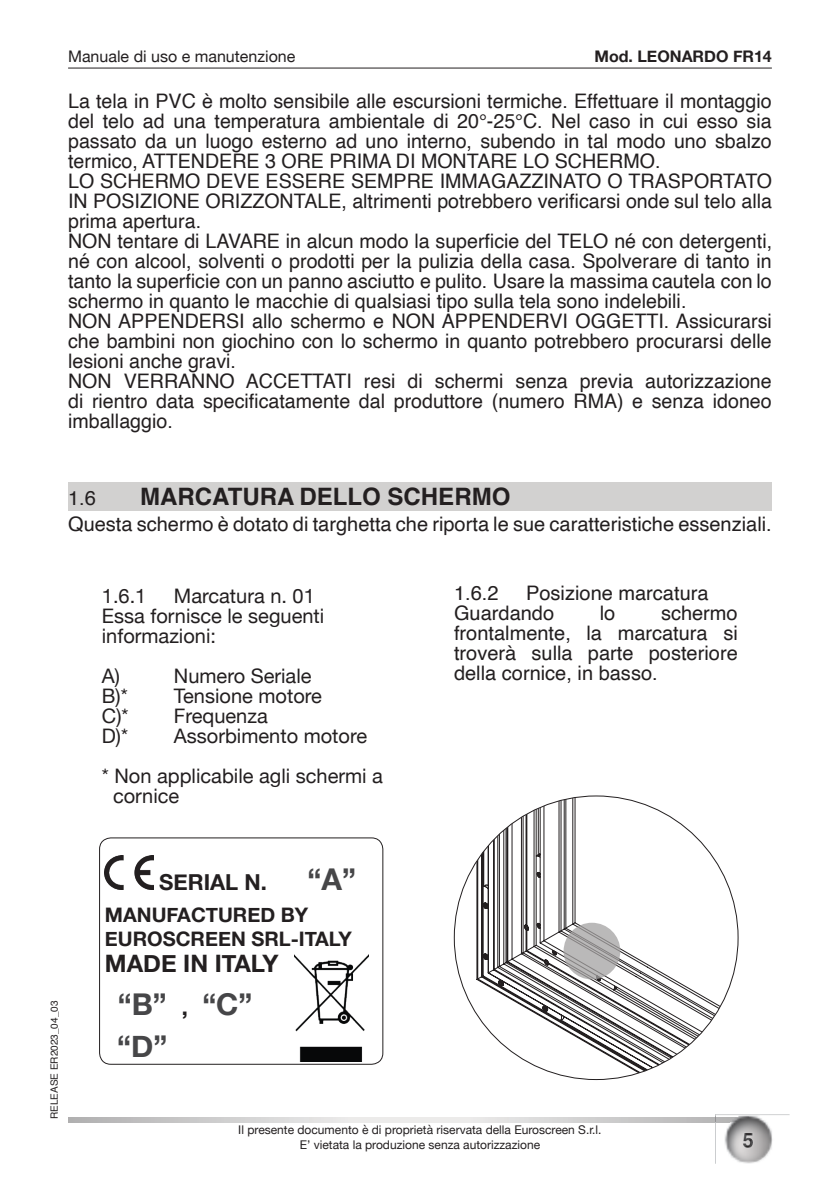
<style>
.page{position:relative;width:840px;height:1191px;background:#fff}
.page>*{position:absolute;margin:0;border:0;box-sizing:border-box;transform-origin:0 0}
.t1{font:700 30px/42.4px "Helvetica Neue";color:#464648}
.t2{font:700 24px "Helvetica";color:#231f20}
.t3{font:700 24px "Helvetica Neue";color:#231f20}
.t4{font:700 22px "Helvetica Neue";color:#231f20}
.t5{font:20px/20px "Helvetica";color:#231f20}
.t6{font:20px/20px "Helvetica Neue";color:#231f20}
.t7{font:700 20px/24px "Helvetica Neue";color:#231f20}
.t8{font:16px "Helvetica Neue";color:#231f20}
.t9{font:700 16px "Helvetica Neue";color:#231f20}
.t10{font:12px/14.4px "Helvetica Neue";color:#231f20;text-align:center}
.t11{font:10px "Helvetica";color:#231f20}
</style>
<div class="page">
<svg style="left:68px;top:1117px;width:647px;height:6px;background:#d3d3d3"></svg>
<hr style="left:68px;top:68px;width:703px;height:1px;background:#231f20">
<img style="left:715px;top:1115px;width:58px;height:48px">
<svg style="left:476px;top:797px;width:261px;height:282px"></svg>
<svg style="left:563px;top:922px;width:57px;height:57px;background:#b0afaf"></svg>
<img style="left:105px;top:855px;width:48px;height:34px">
<img style="left:294px;top:954px;width:74px;height:107px">
<div style="left:99px;top:837px;width:284px;height:227px;border:1px solid #231f20;border-radius:11px"></div>
<div style="left:68px;top:482px;width:703px;height:28px;background:#d2d1d0"></div>
<p class="t8" style="left:68px;top:47px;width:229px">Manuale di uso e manutenzione</p>
<p class="t9" style="left:594px;top:47px;width:179px">Mod. LEONARDO FR14</p>
<p class="t5" style="left:68px;top:92px;width:705px">La tela in PVC è molto sensibile alle escursioni termiche. Effettuare il montaggio del telo ad una temperatura ambientale di 20°-25°C. Nel caso in cui esso sia passato da un luogo esterno ad uno interno, subendo in tal modo uno sbalzo termico, ATTENDERE 3 ORE PRIMA DI MONTARE LO SCHERMO.<br>LO SCHERMO DEVE ESSERE SEMPRE IMMAGAZZINATO O TRASPORTATO IN POSIZIONE ORIZZONTALE, altrimenti potrebbero verificarsi onde sul telo alla prima apertura.<br>NON tentare di LAVARE in alcun modo la superficie del TELO né con detergenti, né con alcool, solventi o prodotti per la pulizia della casa. Spolverare di tanto in tanto la superficie con un panno asciutto e pulito. Usare la massima cautela con lo schermo in quanto le macchie di qualsiasi tipo sulla tela sono indelebili.<br>NON APPENDERSI allo schermo e NON APPENDERVI OGGETTI. Assicurarsi che bambini non giochino con lo schermo in quanto potrebbero procurarsi delle lesioni anche gravi.<br>NON VERRANNO ACCETTATI resi di schermi senza previa autorizzazione di rientro data specificatamente dal produttore (numero RMA) e senza idoneo imballaggio.</p>
<p class="t5" style="left:68px;top:489px;width:29px">1.6</p>
<p class="t2" style="left:140px;top:487px;width:371px">MARCATURA DELLO SCHERMO</p>
<p class="t5" style="left:68px;top:515px;width:704px">Questa schermo è dotato di targhetta che riporta le sue caratteristiche essenziali.</p>
<p class="t6" style="left:102px;top:586px;width:224px;text-indent:72px">Marcatura n. 01<br>Essa fornisce le seguenti informazioni:</p>
<p class="t6" style="left:102px;top:666px;width:20px">A)</p>
<p class="t6" style="left:174px;top:666px;width:139px">Numero Seriale</p>
<p class="t6" style="left:102px;top:686px;width:27px">B)*</p>
<p class="t6" style="left:174px;top:686px;width:149px">Tensione motore</p>
<p class="t6" style="left:102px;top:706px;width:28px">C)*</p>
<p class="t6" style="left:174px;top:706px;width:95px">Frequenza</p>
<p class="t6" style="left:102px;top:726px;width:28px">D)*</p>
<p class="t6" style="left:102px;top:586px;width:46px">1.6.1</p>
<p class="t6" style="left:102px;top:716px;width:282px;line-height:40px;text-indent:72px">Assorbimento motore<br>* Non applicabile agli schermi a</p>
<p class="t6" style="left:113px;top:786px;width:68px">cornice</p>
<p class="t5" style="left:454px;top:584px;width:256px;text-indent:72px">Posizione marcatura<br>Guardando</p>
<p class="t5" style="left:454px;top:584px;width:46px">1.6.2</p>
<p class="t5" style="left:454px;top:604px;width:285px;text-align:justify;text-indent:207px">schermo frontalmente, la marcatura si troverà sulla parte posteriore della cornice, in basso.</p>
<p class="t5" style="left:599px;top:604px;width:17px">lo</p>
<p class="t11" style="left:50px;top:1119px;width:120px;rotate:-90deg">RELEASE ER2023_04_03</p>
<p class="t4" style="left:159px;top:868px;width:109px">SERIAL N.</p>
<h1 class="t1" style="left:307px;top:857px;width:50px">“A”</h1>
<p class="t7" style="left:105px;top:902px;width:248px">MANUFACTURED BY<br>EUROSCREEN SRL-ITALY</p>
<p class="t3" style="left:105px;top:949px;width:175px">MADE IN ITALY</p>
<h1 class="t1" style="left:117px;top:982px;width:52px">“B” “D”</h1>
<h1 class="t1" style="left:202px;top:982px;width:52px">“C”</h1>
<p class="t4" style="left:182px;top:993px;width:8px">,</p>
<p class="t10" style="left:238px;top:1122px;width:364px">Il presente documento è di proprietà riservata della Euroscreen S.r.l.<br>E’ vietata la produzione senza autorizzazione</p>
</div>
